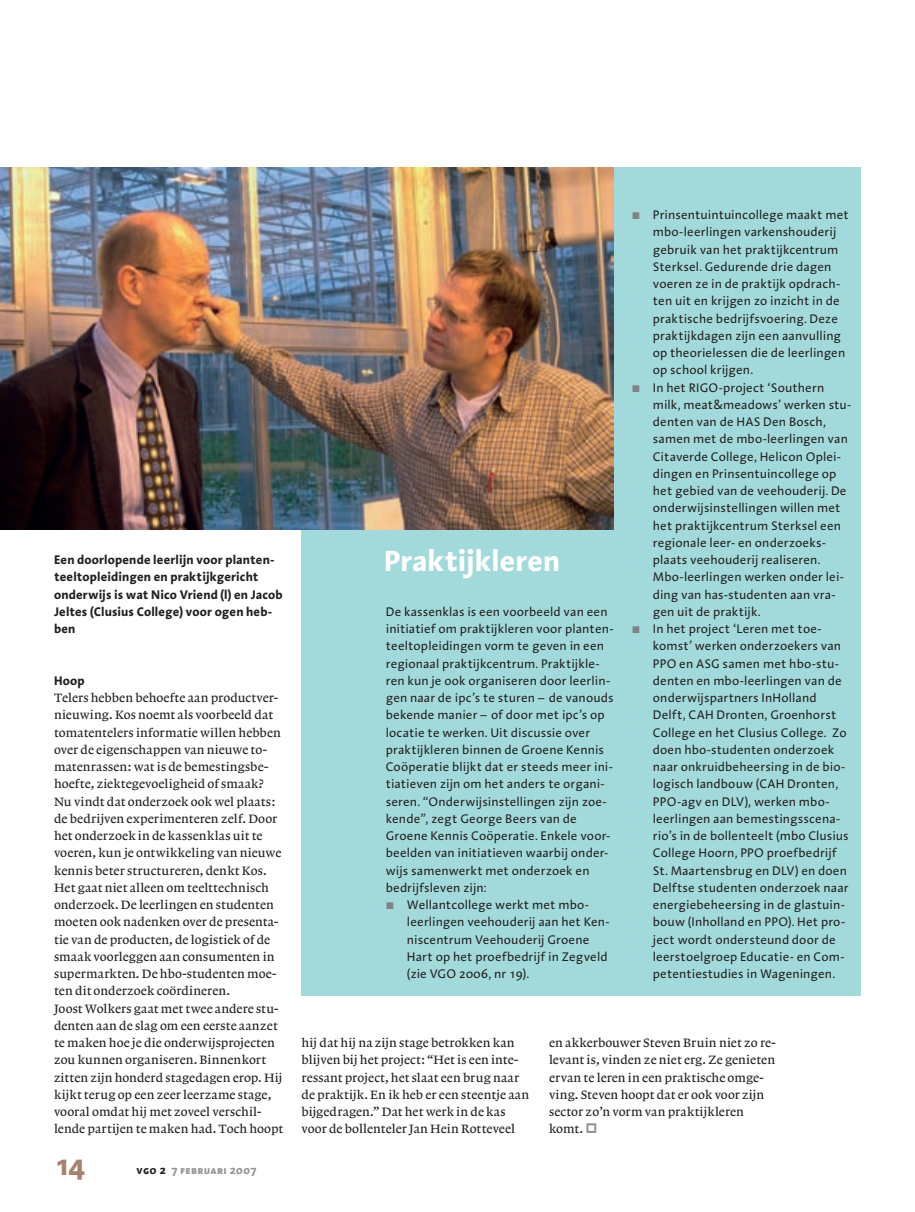
<style>
.page{position:relative;width:915px;height:1212px;background:#fff}
.page>*{position:absolute;margin:0;border:0;box-sizing:border-box;transform-origin:0 0}
.t1{font:700 30px "Linotype Aroma";color:#fff}
.t2{font:700 30px "Linotype Aroma";color:#a8806e}
.t3{font:12.75px/17.2px "Linotype Aroma";letter-spacing:.005em;color:#231f20}
.t4{font:500 12.75px/17.2px "Lexicon No 1 Roman A";letter-spacing:.01em;color:#231f20}
.t5{font:700 12.75px/17.2px "Linotype Aroma";letter-spacing:.01em;color:#231f20}
.t6{font:700 12px "Linotype Aroma SC";letter-spacing:.02em;color:#939598}
.s1{color:#231f20}
.s2{font-family:"Lexicon Xtra V03";color:#808285}
</style>
<div class="page">
<div style="left:301px;top:167px;width:559px;height:828px;background:#a2dadb"></div>
<img style="left:0;top:167px;width:613px;height:363px">
<p class="t5" style="left:54px;top:551px;width:230px">Een doorlopende leerlijn voor planten&shy;teeltopleidingen en praktijkgericht onderwijs is wat Nico Vriend (l) en Jacob<br>Jeltes (Clusius College) voor ogen heb&shy;ben</p>
<p class="t5" style="left:54px;top:671px;width:32px">Hoop</p>
<p class="t4" style="left:54px;top:689px;width:231px">Telers hebben behoefte aan productver&shy;nieuwing. Kos noemt als voorbeeld dat tomatentelers informatie willen hebben over de eigenschappen van nieuwe to&shy;matenrassen: wat is de bemestingsbe&shy;hoefte, ziektegevoeligheid of smaak?<br>Nu vindt dat onderzoek ook wel plaats: de bedrijven experimenteren zelf. Door het onderzoek in de kassenklas uit te voeren, kun je ontwikkeling van nieuwe kennis beter structureren, denkt Kos.<br>Het gaat niet alleen om teelttechnisch onderzoek. De leerlingen en studenten moeten ook nadenken over de presenta&shy;tie van de producten, de logistiek of de smaak voorleggen aan consumenten in supermarkten. De hbo-studenten moe&shy;ten dit onderzoek coördineren.<br>Joost Wolkers gaat met twee andere stu&shy;denten aan de slag om een eerste aanzet te maken hoe je die onderwijsprojecten zou kunnen organiseren. Binnenkort zitten zijn honderd stagedagen erop. Hij kijkt terug op een zeer leerzame stage, vooral omdat hij met zoveel verschil&shy;lende partijen te maken had. Toch hoopt</p>
<h1 class="t2" style="left:54px;top:1144px;width:31px">14</h1>
<p class="t6" style="left:136px;top:1162px;width:122px"><span class="s1">vgo 2</span> 7 februari 2007</p>
<h1 class="t1" style="left:384px;top:541px;width:178px">Praktijkleren</h1>
<p class="t3" style="left:385px;top:603px;width:229px">De kassenklas is een voorbeeld van een initiatief om praktijkleren voor planten&shy;teeltopleidingen vorm te geven in een regionaal praktijkcentrum. Praktijkle&shy;ren kun je ook organiseren door leerlin&shy;gen naar de ipc’s te sturen – de vanouds bekende manier – of door met ipc’s op locatie te werken. Uit discussie over praktijkleren binnen de Groene Kennis Coöperatie blijkt dat er steeds meer ini&shy;tiatieven zijn om het anders te organi&shy;seren. “Onderwijsinstellingen zijn zoe&shy;kende”, zegt George Beers van de Groene Kennis Coöperatie. Enkele voor&shy;beelden van initiatieven waarbij onder&shy;wijs samenwerkt met onderzoek en bedrijfsleven zijn:<br><span class="s2">N</span> Wellantcollege werkt met mbo-</p>
<p class="t3" style="left:407px;top:913px;width:204px">leerlingen veehouderij aan het Ken&shy;niscentrum Veehouderij Groene<br>Hart op het proefbedrijf in Zegveld (zie VGO 2006, nr 19).</p>
<p class="t3" style="left:631px;top:206px;width:219px"><span class="s2">N</span> Prinsentuintuincollege maakt met</p>
<p class="t3" style="left:652px;top:223px;width:185px">mbo-leerlingen varkenshouderij</p>
<p class="t3" style="left:652px;top:240px;width:187px">gebruik van het praktijkcentrum</p>
<p class="t3" style="left:652px;top:258px;width:180px">Sterksel. Gedurende drie dagen</p>
<p class="t3" style="left:652px;top:275px;width:189px">voeren ze in de praktijk opdrach-</p>
<p class="t3" style="left:652px;top:292px;width:188px">ten uit en krijgen zo inzicht in de</p>
<p class="t3" style="left:652px;top:309px;width:187px">praktische bedrijfsvoering. Deze</p>
<p class="t3" style="left:652px;top:327px;width:190px">praktijkdagen zijn een aanvulling</p>
<p class="t3" style="left:652px;top:344px;width:194px">op theorielessen die de leerlingen</p>
<p class="t3" style="left:652px;top:361px;width:102px">op school krijgen.</p>
<p class="t3" style="left:631px;top:378px;width:194px"><span class="s2">N</span> In het RIGO-project ‘Southern</p>
<p class="t3" style="left:652px;top:396px;width:200px">milk, meat&amp;meadows’ werken stu-</p>
<p class="t3" style="left:652px;top:413px;width:175px">denten van de HAS Den Bosch,</p>
<p class="t3" style="left:652px;top:430px;width:196px">samen met de mbo-leerlingen van</p>
<p class="t3" style="left:652px;top:447px;width:190px">Citaverde College, Helicon Oplei-</p>
<p class="t3" style="left:652px;top:465px;width:185px">dingen en Prinsentuincollege op</p>
<p class="t3" style="left:652px;top:482px;width:195px">het gebied van de veehouderij. De</p>
<p class="t3" style="left:652px;top:499px;width:189px">onderwijsinstellingen willen met</p>
<p class="t3" style="left:652px;top:516px;width:190px">het praktijkcentrum Sterksel een</p>
<p class="t3" style="left:652px;top:534px;width:174px">regionale leer- en onderzoeks-</p>
<p class="t3" style="left:652px;top:551px;width:169px">plaats veehouderij realiseren.</p>
<p class="t3" style="left:652px;top:568px;width:192px">Mbo-leerlingen werken onder lei-</p>
<p class="t3" style="left:652px;top:585px;width:184px">ding van has-studenten aan vra-</p>
<p class="t3" style="left:652px;top:603px;width:109px">gen uit de praktijk.</p>
<p class="t3" style="left:631px;top:620px;width:191px"><span class="s2">N</span> In het project ‘Leren met toe-</p>
<p class="t3" style="left:652px;top:637px;width:190px">komst’ werken onderzoekers van</p>
<p class="t3" style="left:652px;top:654px;width:187px">PPO en ASG samen met hbo-stu-</p>
<p class="t3" style="left:652px;top:672px;width:190px">denten en mbo-leerlingen van de</p>
<p class="t3" style="left:652px;top:689px;width:165px">onderwijspartners InHolland</p>
<p class="t3" style="left:652px;top:706px;width:185px">Delft, CAH Dronten, Groenhorst</p>
<p class="t3" style="left:652px;top:723px;width:195px">College en het Clusius College. Zo</p>
<p class="t3" style="left:652px;top:741px;width:183px">doen hbo-studenten onderzoek</p>
<p class="t3" style="left:652px;top:758px;width:194px">naar onkruidbeheersing in de bio-</p>
<p class="t3" style="left:652px;top:775px;width:187px">logisch landbouw (CAH Dronten,</p>
<p class="t3" style="left:652px;top:792px;width:178px">PPO-agv en DLV), werken mbo-</p>
<p class="t3" style="left:652px;top:810px;width:189px">leerlingen aan bemestingsscena-</p>
<p class="t3" style="left:652px;top:827px;width:197px">rio’s in de bollenteelt (mbo Clusius</p>
<p class="t3" style="left:652px;top:844px;width:185px">College Hoorn, PPO proefbedrijf</p>
<p class="t3" style="left:652px;top:861px;width:196px">St. Maartensbrug en DLV) en doen</p>
<p class="t3" style="left:652px;top:879px;width:197px">Delftse studenten onderzoek naar</p>
<p class="t3" style="left:652px;top:896px;width:193px">energiebeheersing in de glastuin-</p>
<p class="t3" style="left:652px;top:913px;width:194px">bouw (Inholland en PPO). Het pro-</p>
<p class="t3" style="left:652px;top:930px;width:184px">ject wordt ondersteund door de</p>
<p class="t3" style="left:652px;top:948px;width:193px">leerstoelgroep Educatie- en Com-</p>
<p class="t3" style="left:652px;top:965px;width:183px">petentiestudies in Wageningen.</p>
<p class="t4" style="left:301px;top:1034px;width:229px">hij dat hij na zijn stage betrokken kan blijven bij het project: “Het is een inte&shy;ressant project, het slaat een brug naar de praktijk. En ik heb er een steentje aan bijgedragen.” Dat het werk in de kas voor de bollenteler Jan Hein Rotteveel</p>
<p class="t4" style="left:549px;top:1034px;width:228px">en akkerbouwer Steven Bruin niet zo re&shy;levant is, vinden ze niet erg. Ze genieten ervan te leren in een praktische omge&shy;ving. Steven hoopt dat er ook voor zijn sector zo’n vorm van praktijkleren komt.</p>
</div>
